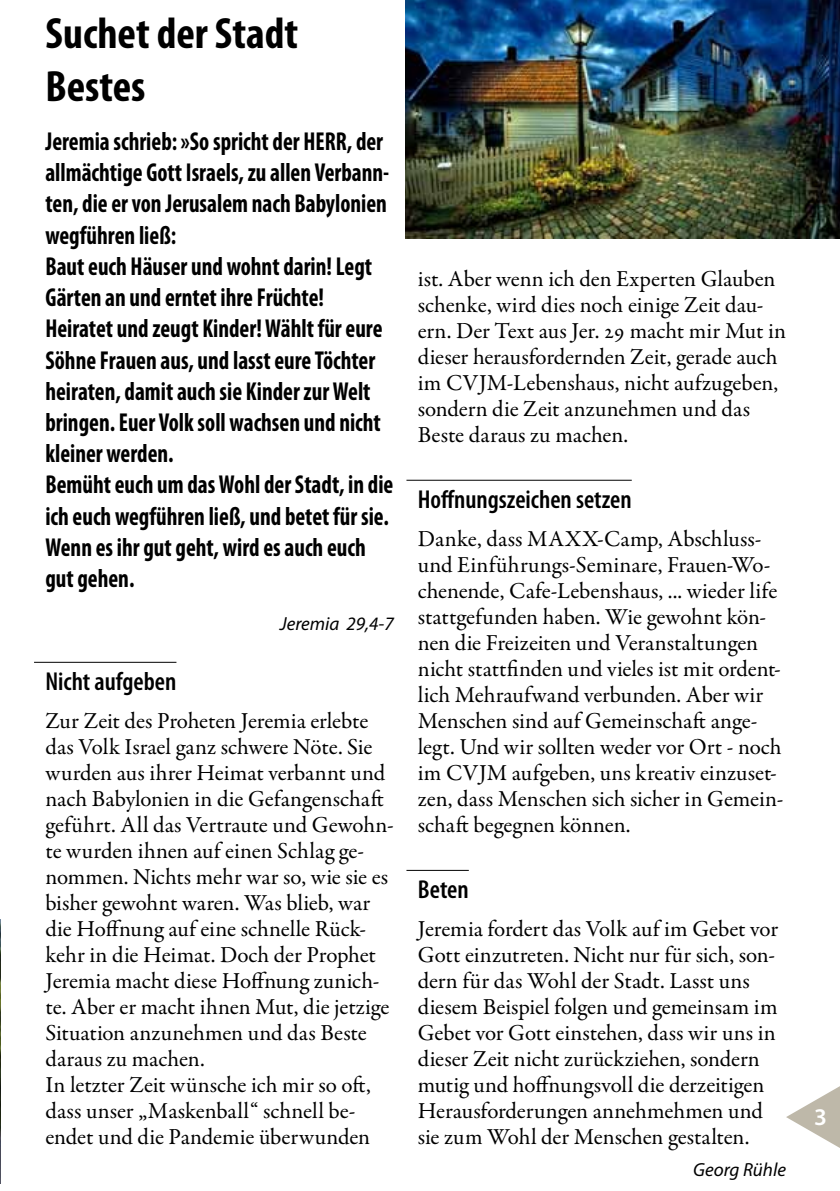
<style>
.page{position:relative;width:840px;height:1191px;background:#fff}
.page>*{position:absolute;margin:0;border:0;box-sizing:border-box;transform-origin:0 0}
.t1{font:700 condensed 44px/52.8px "Myriad Pro";color:#000}
.t2{font:700 condensed 26px/31.2px "Myriad Pro";color:#000;scale:.9 1}
.t3{font:600 condensed 26px "Myriad Pro";color:#000}
.t4{font:600 24px "Myriad Pro";color:#fff}
.t5{font:23px/26px "Garamond Premr Pro";letter-spacing:-.005em;color:#000}
.t6{font:italic 19px "Myriad Pro";color:#000}
</style>
<div class="page">
<svg style="left:786px;top:1087px;width:53px;height:61px"></svg>
<img style="left:0;top:919px;width:1px;height:264px">
<hr style="left:34px;top:662px;width:142px;height:1px;background:#000">
<img style="left:405px;top:0;width:434px;height:239px">
<hr style="left:406px;top:480px;width:225px;height:1px;background:#000">
<hr style="left:406px;top:870px;width:62px;height:1px;background:#000">
<h1 class="t1" style="left:45px;top:6px;width:254px">Suchet der Stadt<br>Bestes</h1>
<p class="t2" style="left:45px;top:125px;width:388px">Jeremia schrieb: »So spricht der HERR, der allmächtige Gott Israels, zu allen Verbann&shy;ten, die er von Jerusalem nach Babylonien wegführen ließ:<br>Baut euch Häuser und wohnt darin! Legt Gärten an und erntet ihre Früchte!<br>Heiratet und zeugt Kinder! Wählt für eure Söhne Frauen aus, und lasst eure Töchter heiraten, damit auch sie Kinder zur Welt bringen. Euer Volk soll wachsen und nicht kleiner werden.<br>Bemüht euch um das Wohl der Stadt, in die ich euch wegführen ließ, und betet für sie.<br>Wenn es ihr gut geht, wird es auch euch gut gehen.</p>
<p class="t6" style="left:279px;top:612px;width:115px">Jeremia 29,4-7</p>
<p class="t3" style="left:45px;top:665px;width:132px">Nicht aufgeben</p>
<p class="t5" style="left:45px;top:708px;width:349px">Zur Zeit des Proheten Jeremia erlebte das Volk Israel ganz schwere Nöte. Sie wurden aus ihrer Heimat verbannt und nach Babylonien in die Gefangenschaft geführt. All das Vertraute und Gewohn&shy;te wurden ihnen auf einen Schlag ge&shy;nommen. Nichts mehr war so, wie sie es bisher gewohnt waren. Was blieb, war die Hoffnung auf eine schnelle Rück&shy;kehr in die Heimat. Doch der Prophet Jeremia macht diese Hoffnung zunich&shy;te. Aber er macht ihnen Mut, die jetzige Situation anzunehmen und das Beste daraus zu machen.<br>In letzter Zeit wünsche ich mir so oft, dass unser „Maskenball“ schnell be&shy;endet und die Pandemie überwunden</p>
<p class="t5" style="left:417px;top:266px;width:369px">ist. Aber wenn ich den Experten Glauben schenke, wird dies noch einige Zeit dau&shy;ern. Der Text aus Jer. 29 macht mir Mut in dieser herausfordernden Zeit, gerade auch im CVJM-Lebenshaus, nicht aufzugeben, sondern die Zeit anzunehmen und das Beste daraus zu machen.</p>
<p class="t3" style="left:417px;top:483px;width:215px">Hoffnungszeichen setzen</p>
<p class="t5" style="left:417px;top:526px;width:367px">Danke, dass MAXX-Camp, Abschluss&shy;und Einführungs-Seminare, Frauen-Wo&shy;chenende, Cafe-Lebenshaus, ... wieder life stattgefunden haben. Wie gewohnt kön&shy;nen die Freizeiten und Veranstaltungen nicht stattfinden und vieles ist mit ordent&shy;lich Mehraufwand verbunden. Aber wir Menschen sind auf Gemeinschaft ange&shy;legt. Und wir sollten weder vor Ort - noch im CVJM aufgeben, uns kreativ einzuset&shy;zen, dass Menschen sich sicher in Gemein&shy;schaft begegnen können.</p>
<p class="t3" style="left:417px;top:873px;width:52px">Beten</p>
<p class="t5" style="left:417px;top:916px;width:361px">Jeremia fordert das Volk auf im Gebet vor Gott einzutreten. Nicht nur für sich, son&shy;dern für das Wohl der Stadt. Lasst uns diesem Beispiel folgen und gemeinsam im Gebet vor Gott einstehen, dass wir uns in dieser Zeit nicht zurückziehen, sondern mutig und hoffnungsvoll die derzeitigen Herausforderungen annehmehmen und sie zum Wohl der Menschen gestalten.</p>
<p class="t6" style="left:692px;top:1158px;width:94px">Georg Rühle</p>
<p class="t4" style="left:813px;top:1101px;width:14px">3</p>
</div>
